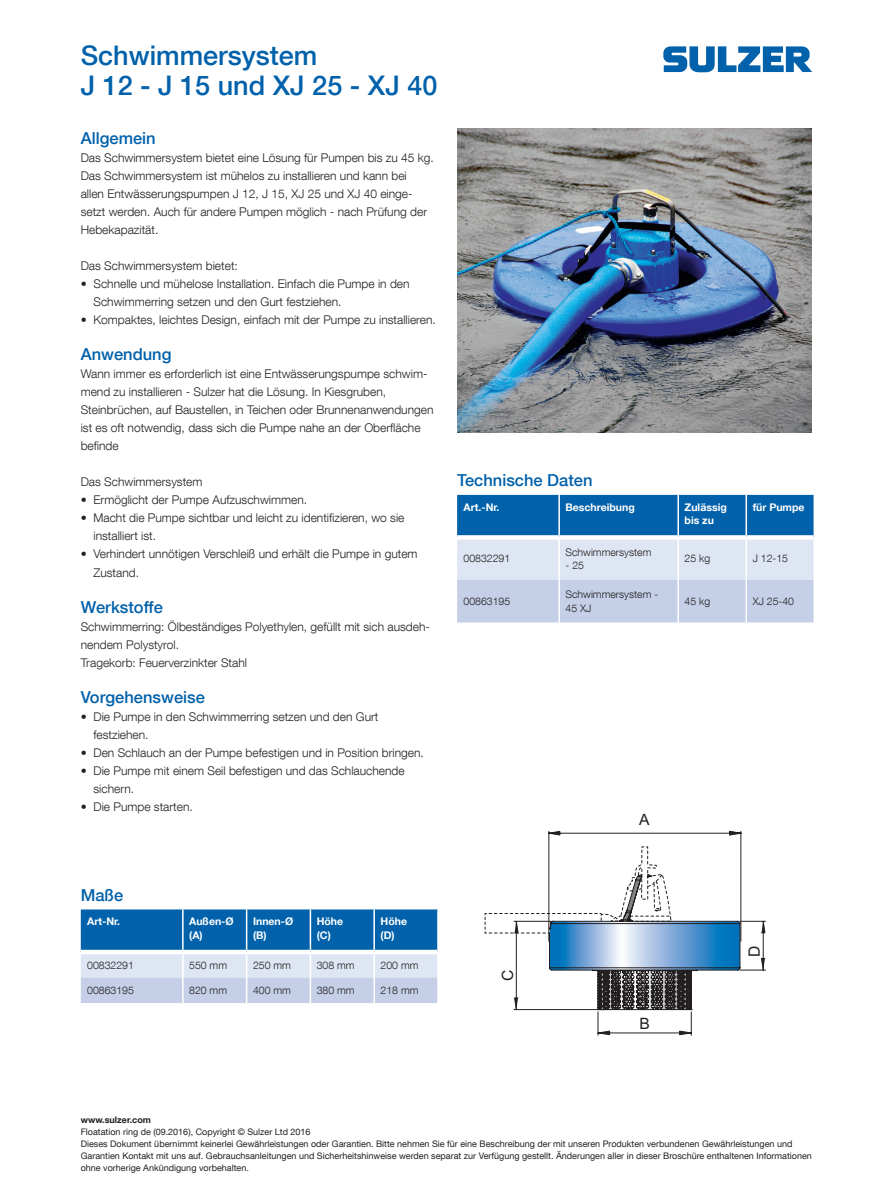
<style>
.page{position:relative;width:893px;height:1191px;background:#fff}
.page>*{position:absolute;margin:0;border:0;box-sizing:border-box;transform-origin:0 0}
.t1{font:500 27px "Helvetica Neue LT Com";color:#0161aa}
.Subtitle{font:500 16.5px "Helvetica Neue LT Com";color:#0161aa}
.t2{font:15.6px "Arial";color:#231f20}
.Body_text{font:300 12px/18px "Helvetica Neue LT Com";color:#231f20}
.Table_text{font:300 10.5px/13.5px "Helvetica Neue LT Com";color:#231f20}
.Table_column_title{font:700 10.5px/13.5px "Helvetica Neue LT Com";color:#fff}
.Disclaimer__black{font:9px/12px "Helvetica Neue LT Com";color:#231f20}
.Disclaimer__black-2{font:700 9px "Helvetica Neue LT Com";color:#231f20}
</style>
<div class="page">
<svg style="left:663px;top:46px;width:149px;height:26px"></svg>
<img style="left:457px;top:128px;width:355px;height:304px">
<svg style="left:457px;top:495px;width:357px;height:127px;background:#8eb3d7"></svg>
<hr style="left:558px;top:495px;width:2px;height:40px;background:#fff">
<hr style="left:745px;top:495px;width:2px;height:40px;background:#fff">
<hr style="left:558px;top:539px;width:2px;height:41px;background:#fff">
<hr style="left:677px;top:539px;width:2px;height:41px;background:#fff">
<hr style="left:745px;top:539px;width:2px;height:41px;background:#fff">
<hr style="left:558px;top:580px;width:2px;height:42px;background:#fff">
<hr style="left:677px;top:580px;width:2px;height:42px;background:#fff">
<hr style="left:745px;top:580px;width:2px;height:42px;background:#fff">
<hr style="left:677px;top:495px;width:2px;height:40px;background:#fff">
<svg style="left:457px;top:535px;width:102px;height:4px"></svg>
<svg style="left:559px;top:535px;width:119px;height:4px"></svg>
<svg style="left:678px;top:535px;width:68px;height:4px"></svg>
<svg style="left:746px;top:535px;width:68px;height:4px"></svg>
<svg style="left:81px;top:909px;width:357px;height:94px;background:#77a6d0"></svg>
<hr style="left:373px;top:977px;width:2px;height:26px;background:#fff">
<hr style="left:437px;top:977px;width:2px;height:26px;background:#fff">
<hr style="left:246px;top:909px;width:1px;height:40px;background:#fff">
<div style="left:81px;top:949px;width:102px;height:5px;background:#fff"></div>
<div style="left:183px;top:949px;width:64px;height:5px;background:#fff"></div>
<div style="left:247px;top:949px;width:63px;height:5px;background:#fff"></div>
<div style="left:310px;top:949px;width:64px;height:5px;background:#fff"></div>
<div style="left:374px;top:949px;width:63px;height:5px;background:#fff"></div>
<svg style="left:485px;top:830px;width:281px;height:205px"></svg>
<p class="t1" style="left:81px;top:39px;width:238px">Schwimmersystem</p>
<p class="t1" style="left:81px;top:69px;width:358px">J 12 - J 15 und XJ 25 - XJ 40</p>
<p class="Subtitle" style="left:81px;top:128px;width:76px">Allgemein</p>
<p class="Body_text" style="left:81px;top:149px;width:355px">Das Schwimmersystem bietet eine Lösung für Pumpen bis zu 45 kg.<br>Das Schwimmersystem ist mühelos zu installieren und kann bei<br>allen Entwässerungspumpen J 12, J 15, XJ 25 und XJ 40 einge&shy;setzt werden. Auch für andere Pumpen möglich - nach Prüfung der Hebekapazität.</p>
<p class="Body_text" style="left:81px;top:257px;width:159px">Das Schwimmersystem bietet:</p>
<p class="Body_text" style="left:94px;top:275px;width:318px;text-indent:-13px">• Schnelle und mühelose Installation. Einfach die Pumpe in den<br>Schwimmerring setzen und den Gurt festziehen.</p>
<p class="Body_text" style="left:81px;top:311px;width:357px">• Kompaktes, leichtes Design, einfach mit der Pumpe zu installieren.</p>
<p class="Subtitle" style="left:81px;top:344px;width:92px">Anwendung</p>
<p class="Body_text" style="left:81px;top:365px;width:354px">Wann immer es erforderlich ist eine Entwässerungspumpe schwim&shy;mend zu installieren - Sulzer hat die Lösung. In Kiesgruben, Steinbrüchen, auf Baustellen, in Teichen oder Brunnenanwendungen ist es oft notwendig, dass sich die Pumpe nahe an der Oberfläche befinde</p>
<p class="Body_text" style="left:81px;top:473px;width:123px">Das Schwimmersystem</p>
<p class="Body_text" style="left:81px;top:491px;width:228px">• Ermöglicht der Pumpe Aufzuschwimmen.</p>
<p class="Body_text" style="left:94px;top:509px;width:312px;text-indent:-13px">• Macht die Pumpe sichtbar und leicht zu identifizieren, wo sie installiert ist.</p>
<p class="Body_text" style="left:94px;top:545px;width:326px;text-indent:-13px">• Verhindert unnötigen Verschleiß und erhält die Pumpe in gutem<br>Zustand.</p>
<p class="Subtitle" style="left:81px;top:596px;width:84px">Werkstoffe</p>
<p class="Body_text" style="left:81px;top:617px;width:351px">Schwimmerring: Ölbeständiges Polyethylen, gefüllt mit sich ausdeh&shy;nendem Polystyrol.</p>
<p class="Body_text" style="left:81px;top:653px;width:168px">Tragekorb: Feuerverzinkter Stahl</p>
<p class="Subtitle" style="left:81px;top:686px;width:126px">Vorgehensweise</p>
<p class="Body_text" style="left:94px;top:707px;width:286px;text-indent:-13px">• Die Pumpe in den Schwimmerring setzen und den Gurt festziehen.</p>
<p class="Body_text" style="left:81px;top:743px;width:345px">• Den Schlauch an der Pumpe befestigen und in Position bringen.</p>
<p class="Body_text" style="left:94px;top:761px;width:313px;text-indent:-13px">• Die Pumpe mit einem Seil befestigen und das Schlauchende sichern.</p>
<p class="Body_text" style="left:81px;top:797px;width:114px">• Die Pumpe starten.</p>
<p class="Subtitle" style="left:457px;top:470px;width:137px">Technische Daten</p>
<p class="Table_column_title" style="left:463px;top:500px;width:37px">Art.-Nr.</p>
<p class="Table_column_title" style="left:566px;top:500px;width:71px">Beschreibung</p>
<p class="Table_column_title" style="left:685px;top:500px;width:44px">Zulässig</p>
<p class="Table_column_title" style="left:685px;top:513px;width:31px">bis zu</p>
<p class="Table_column_title" style="left:753px;top:500px;width:53px">für Pumpe</p>
<p class="Table_text" style="left:463px;top:552px;width:48px">00832291</p>
<p class="Table_text" style="left:566px;top:545px;width:87px">Schwimmersystem</p>
<p class="Table_text" style="left:566px;top:558px;width:20px">- 25</p>
<p class="Table_text" style="left:685px;top:552px;width:27px">25 kg</p>
<p class="Table_text" style="left:753px;top:552px;width:37px">J 12-15</p>
<p class="Table_text" style="left:463px;top:594px;width:48px">00863195</p>
<p class="Table_text" style="left:566px;top:587px;width:94px">Schwimmersystem -<br>45 XJ</p>
<p class="Table_text" style="left:685px;top:594px;width:27px">45 kg</p>
<p class="Table_text" style="left:753px;top:594px;width:43px">XJ 25-40</p>
<p class="t2" style="left:639px;top:809px;width:12px">A</p>
<p class="Subtitle" style="left:81px;top:884px;width:44px">Maße</p>
<p class="Table_column_title" style="left:87px;top:914px;width:35px">Art-Nr.</p>
<p class="Table_column_title" style="left:189px;top:914px;width:46px">Außen-Ø (A)</p>
<p class="Table_column_title" style="left:253px;top:914px;width:42px">Innen-Ø (B)</p>
<p class="Table_column_title" style="left:317px;top:914px;width:28px">Höhe (C)</p>
<p class="Table_column_title" style="left:381px;top:914px;width:28px">Höhe (D)</p>
<p class="Table_text" style="left:87px;top:957px;width:48px">00832291</p>
<p class="Table_text" style="left:189px;top:957px;width:39px">550 mm</p>
<p class="Table_text" style="left:253px;top:957px;width:39px">250 mm</p>
<p class="Table_text" style="left:317px;top:957px;width:39px">308 mm</p>
<p class="Table_text" style="left:381px;top:957px;width:39px">200 mm</p>
<p class="Table_text" style="left:87px;top:983px;width:48px">00863195</p>
<p class="Table_text" style="left:189px;top:983px;width:39px">820 mm</p>
<p class="Table_text" style="left:253px;top:983px;width:39px">400 mm</p>
<p class="Table_text" style="left:317px;top:983px;width:39px">380 mm</p>
<p class="Table_text" style="left:381px;top:983px;width:39px">218 mm</p>
<p class="t2" style="left:497px;top:981px;width:13px;rotate:-90deg">C</p>
<p class="t2" style="left:639px;top:1013px;width:12px">B</p>
<p class="t2" style="left:744px;top:957px;width:13px;rotate:-90deg">D</p>
<p class="Disclaimer__black-2" style="left:81px;top:1114px;width:72px">www.sulzer.com</p>
<p class="Disclaimer__black" style="left:81px;top:1125px;width:231px">Floatation ring de (09.2016), Copyright © Sulzer Ltd 2016</p>
<p class="Disclaimer__black" style="left:81px;top:1137px;width:733px">Dieses Dokument übernimmt keinerlei Gewährleistungen oder Garantien. Bitte nehmen Sie für eine Beschreibung der mit unseren Produkten verbundenen Gewährleistungen und<br>Garantien Kontakt mit uns auf. Gebrauchsanleitungen und Sicherheitshinweise werden separat zur Verfügung gestellt. Änderungen aller in dieser Broschüre enthaltenen Informationen ohne vorherige Ankündigung vorbehalten.</p>
</div>
